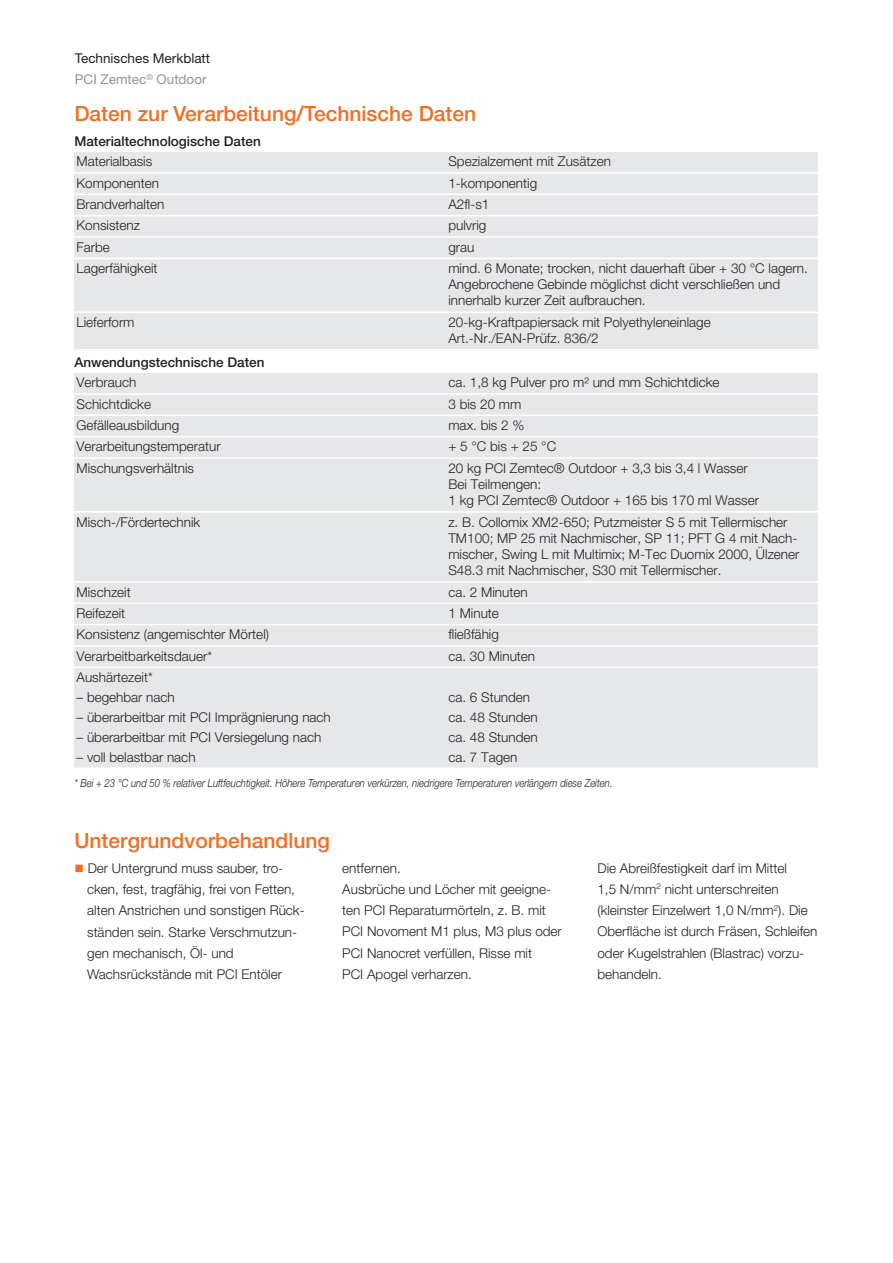
<style>
.page{position:relative;width:893px;height:1263px;background:#fff}
.page>*{position:absolute;margin:0;border:0;box-sizing:border-box;transform-origin:0 0}
.t1{font:500 21px "Helvetica Neue LT Pro";color:#f36e21}
.t2{font:300 13.5px/21.3px "Helvetica Neue LT Pro";color:#231f20}
.t3{font:500 13.5px "Helvetica Neue LT Pro";color:#231f20}
.t4{font:13.5px/21.3px "Helvetica Neue LT Pro";color:#231f20}
.t5{font:italic 300 11.25px "Helvetica Neue LT Pro";color:#231f20;scale:.85 1}
.s1{color:#939598}
.s2{color:#f36e21}
</style>
<div class="page">
<div style="left:74px;top:152px;width:372px;height:21px;background:#e6e7e9"></div>
<div style="left:446px;top:152px;width:372px;height:21px;background:#e6e7e9"></div>
<div style="left:74px;top:173px;width:372px;height:21px;background:#e6e7e9"></div>
<div style="left:446px;top:173px;width:372px;height:21px;background:#e6e7e9"></div>
<div style="left:74px;top:194px;width:372px;height:22px;background:#e6e7e9"></div>
<div style="left:446px;top:194px;width:372px;height:22px;background:#e6e7e9"></div>
<div style="left:74px;top:216px;width:372px;height:21px;background:#e6e7e9"></div>
<div style="left:446px;top:216px;width:372px;height:21px;background:#e6e7e9"></div>
<div style="left:74px;top:237px;width:372px;height:21px;background:#e6e7e9"></div>
<div style="left:446px;top:237px;width:372px;height:21px;background:#e6e7e9"></div>
<div style="left:74px;top:258px;width:372px;height:54px;background:#e6e7e9"></div>
<div style="left:446px;top:258px;width:372px;height:54px;background:#e6e7e9"></div>
<div style="left:74px;top:312px;width:372px;height:39px;background:#e6e7e9"></div>
<div style="left:446px;top:312px;width:372px;height:39px;background:#e6e7e9"></div>
<hr style="left:74px;top:172px;width:744px;height:2px;background:#fff">
<hr style="left:74px;top:194px;width:744px;height:1px;background:#fff">
<hr style="left:74px;top:215px;width:744px;height:1px;background:#fff">
<hr style="left:74px;top:236px;width:744px;height:2px;background:#fff">
<hr style="left:74px;top:258px;width:744px;height:1px;background:#fff">
<hr style="left:74px;top:311px;width:744px;height:2px;background:#fff">
<hr style="left:74px;top:349px;width:744px;height:2px;background:#fff">
<div style="left:74px;top:373px;width:372px;height:21px;background:#e6e7e9"></div>
<div style="left:446px;top:373px;width:372px;height:21px;background:#e6e7e9"></div>
<div style="left:74px;top:394px;width:372px;height:21px;background:#e6e7e9"></div>
<div style="left:446px;top:394px;width:372px;height:21px;background:#e6e7e9"></div>
<div style="left:74px;top:415px;width:372px;height:22px;background:#e6e7e9"></div>
<div style="left:446px;top:415px;width:372px;height:22px;background:#e6e7e9"></div>
<div style="left:74px;top:437px;width:372px;height:21px;background:#e6e7e9"></div>
<div style="left:446px;top:437px;width:372px;height:21px;background:#e6e7e9"></div>
<div style="left:74px;top:458px;width:372px;height:54px;background:#e6e7e9"></div>
<div style="left:446px;top:458px;width:372px;height:54px;background:#e6e7e9"></div>
<div style="left:74px;top:512px;width:372px;height:70px;background:#e6e7e9"></div>
<div style="left:446px;top:512px;width:372px;height:70px;background:#e6e7e9"></div>
<div style="left:74px;top:582px;width:372px;height:21px;background:#e6e7e9"></div>
<div style="left:446px;top:582px;width:372px;height:21px;background:#e6e7e9"></div>
<div style="left:74px;top:603px;width:372px;height:22px;background:#e6e7e9"></div>
<div style="left:446px;top:603px;width:372px;height:22px;background:#e6e7e9"></div>
<div style="left:74px;top:625px;width:372px;height:21px;background:#e6e7e9"></div>
<div style="left:446px;top:625px;width:372px;height:21px;background:#e6e7e9"></div>
<div style="left:74px;top:646px;width:372px;height:21px;background:#e6e7e9"></div>
<div style="left:446px;top:646px;width:372px;height:21px;background:#e6e7e9"></div>
<div style="left:74px;top:667px;width:372px;height:21px;background:#e6e7e9"></div>
<div style="left:446px;top:667px;width:372px;height:21px;background:#e6e7e9"></div>
<div style="left:74px;top:688px;width:372px;height:20px;background:#e6e7e9"></div>
<div style="left:446px;top:688px;width:372px;height:20px;background:#e6e7e9"></div>
<div style="left:74px;top:708px;width:372px;height:20px;background:#e6e7e9"></div>
<div style="left:446px;top:708px;width:372px;height:20px;background:#e6e7e9"></div>
<div style="left:74px;top:728px;width:372px;height:20px;background:#e6e7e9"></div>
<div style="left:446px;top:728px;width:372px;height:20px;background:#e6e7e9"></div>
<div style="left:74px;top:748px;width:372px;height:21px;background:#e6e7e9"></div>
<div style="left:446px;top:748px;width:372px;height:21px;background:#e6e7e9"></div>
<hr style="left:74px;top:393px;width:744px;height:2px;background:#fff">
<hr style="left:74px;top:415px;width:744px;height:1px;background:#fff">
<hr style="left:74px;top:436px;width:744px;height:1px;background:#fff">
<hr style="left:74px;top:457px;width:744px;height:2px;background:#fff">
<hr style="left:74px;top:511px;width:744px;height:2px;background:#fff">
<hr style="left:74px;top:581px;width:744px;height:2px;background:#fff">
<hr style="left:74px;top:602px;width:744px;height:2px;background:#fff">
<hr style="left:74px;top:624px;width:744px;height:1px;background:#fff">
<hr style="left:74px;top:645px;width:744px;height:2px;background:#fff">
<hr style="left:74px;top:667px;width:744px;height:1px;background:#fff">
<hr style="left:74px;top:767px;width:744px;height:2px;background:#fff">
<p class="t4" style="left:75px;top:49px;width:137px">Technisches Merkblatt<br><span class="s1">PCI Zemtec</span><sup>®</sup> <span class="s1">Outdoor</span></p>
<h1 class="t1" style="left:74px;top:106px;width:403px">Daten zur Verarbeitung/Technische Daten</h1>
<p class="t3" style="left:74px;top:136px;width:188px">Materialtechnologische Daten</p>
<p class="t2" style="left:77px;top:152px;width:77px">Materialbasis</p>
<p class="t2" style="left:448px;top:152px;width:164px">Spezialzement mit Zusätzen</p>
<p class="t2" style="left:77px;top:173px;width:84px">Komponenten</p>
<p class="t2" style="left:448px;top:173px;width:90px">1-komponentig</p>
<p class="t2" style="left:77px;top:195px;width:89px">Brandverhalten</p>
<p class="t2" style="left:448px;top:195px;width:42px">A2fl-s1</p>
<p class="t2" style="left:77px;top:216px;width:65px">Konsistenz</p>
<p class="t2" style="left:448px;top:216px;width:40px">pulvrig</p>
<p class="t2" style="left:77px;top:237px;width:35px">Farbe</p>
<p class="t2" style="left:448px;top:237px;width:28px">grau</p>
<p class="t2" style="left:77px;top:259px;width:83px">Lagerfähigkeit</p>
<p class="t2" style="left:448px;top:261px;width:361px;line-height:16.2px">mind. 6 Monate; trocken, nicht dauerhaft über + 30 °C lagern.<br>Angebrochene Gebinde möglichst dicht verschließen und innerhalb kurzer Zeit aufbrauchen.</p>
<p class="t2" style="left:77px;top:313px;width:60px">Lieferform</p>
<p class="t2" style="left:448px;top:315px;width:264px;line-height:16.2px">20-kg-Kraftpapiersack mit Polyethyleneinlage<br>Art.-Nr./EAN-Prüfz. 836/2</p>
<p class="t2" style="left:77px;top:373px;width:61px">Verbrauch</p>
<p class="t2" style="left:448px;top:373px;width:273px">ca. 1,8 kg Pulver pro m² und mm Schichtdicke</p>
<p class="t2" style="left:77px;top:394px;width:76px">Schichtdicke</p>
<p class="t2" style="left:448px;top:394px;width:75px">3 bis 20 mm</p>
<p class="t2" style="left:77px;top:416px;width:104px">Gefälleausbildung</p>
<p class="t2" style="left:448px;top:416px;width:78px">max. bis 2 %</p>
<p class="t2" style="left:77px;top:437px;width:146px">Verarbeitungstemperatur</p>
<p class="t2" style="left:448px;top:437px;width:109px">+5°Cbis+25°C</p>
<p class="t2" style="left:77px;top:458px;width:119px">Mischungsverhältnis</p>
<p class="t2" style="left:448px;top:461px;width:312px;line-height:16.2px">20 kg PCI Zemtec® Outdoor + 3,3 bis 3,4 l Wasser<br>Bei Teilmengen:<br>1 kg PCI Zemtec® Outdoor + 165 bis 170 ml Wasser</p>
<p class="t2" style="left:77px;top:512px;width:125px">Misch-/Fördertechnik</p>
<p class="t2" style="left:448px;top:515px;width:353px;line-height:16.2px">z. B. Collomix XM2-650; Putzmeister S 5 mit Tellermischer TM100; MP 25 mit Nachmischer, SP 11; PFT G 4 mit Nach&shy;mischer, Swing L mit Multimix; M-Tec Duomix 2000, Ülzener S48.3 mit Nachmischer, S30 mit Tellermischer.</p>
<p class="t2" style="left:77px;top:582px;width:56px">Mischzeit</p>
<p class="t2" style="left:448px;top:582px;width:81px">ca. 2 Minuten</p>
<p class="t2" style="left:77px;top:604px;width:50px">Reifezeit</p>
<p class="t2" style="left:448px;top:604px;width:52px">1 Minute</p>
<p class="t2" style="left:77px;top:625px;width:194px">Konsistenz (angemischter Mörtel)</p>
<p class="t2" style="left:448px;top:625px;width:52px">fließfähig</p>
<p class="t2" style="left:77px;top:646px;width:137px">Verarbeitbarkeitsdauer*</p>
<p class="t2" style="left:448px;top:646px;width:88px">ca. 30 Minuten</p>
<p class="t2" style="left:77px;top:668px;width:78px">Aushärtezeit*</p>
<p class="t2" style="left:77px;top:688px;width:100px">– begehbar nach</p>
<p class="t2" style="left:448px;top:688px;width:83px">ca. 6 Stunden</p>
<p class="t2" style="left:77px;top:708px;width:256px">– überarbeitbar mit PCI Imprägnierung nach</p>
<p class="t2" style="left:448px;top:708px;width:91px">ca. 48 Stunden</p>
<p class="t2" style="left:77px;top:727px;width:246px">– überarbeitbar mit PCI Versiegelung nach</p>
<p class="t2" style="left:448px;top:727px;width:91px">ca. 48 Stunden</p>
<p class="t2" style="left:77px;top:747px;width:121px">– voll belastbar nach</p>
<p class="t2" style="left:448px;top:747px;width:71px">ca. 7 Tagen</p>
<p class="t3" style="left:74px;top:357px;width:192px">Anwendungstechnische Daten</p>
<p class="t5" style="left:74px;top:779px;width:635px">* Bei + 23 °C und 50 % relativer Luftfeuchtigkeit. Höhere Temperaturen verkürzen, niedrigere Temperaturen verlängern diese Zeiten.</p>
<h1 class="t1" style="left:74px;top:833px;width:257px">Untergrundvorbehandlung</h1>
<p class="t2" style="left:87px;top:858px;width:219px;text-indent:-13px"><span class="s2">■</span> Der Untergrund muss sauber, tro&shy;cken, fest, tragfähig, frei von Fetten, alten Anstrichen und sonstigen Rück&shy;ständen sein. Starke Verschmutzun&shy;gen mechanisch, Öl- und Wachsrückstände mit PCI Entöler</p>
<p class="t2" style="left:342px;top:858px;width:221px">entfernen.<br>Ausbrüche und Löcher mit geeigne&shy;ten PCI Reparaturmörteln, z. B. mit<br>PCI Novoment M1 plus, M3 plus oder<br>PCI Nanocret verfüllen, Risse mit<br>PCI Apogel verharzen.</p>
<p class="t2" style="left:597px;top:858px;width:222px">Die Abreißfestigkeit darf im Mittel<br>1,5 N/mm<sup>2</sup> nicht unterschreiten (kleinster Einzelwert 1,0 N/mm<sup>2</sup>). Die Oberfläche ist durch Fräsen, Schleifen oder Kugelstrahlen (Blastrac) vorzu&shy;behandeln.</p>
</div>
